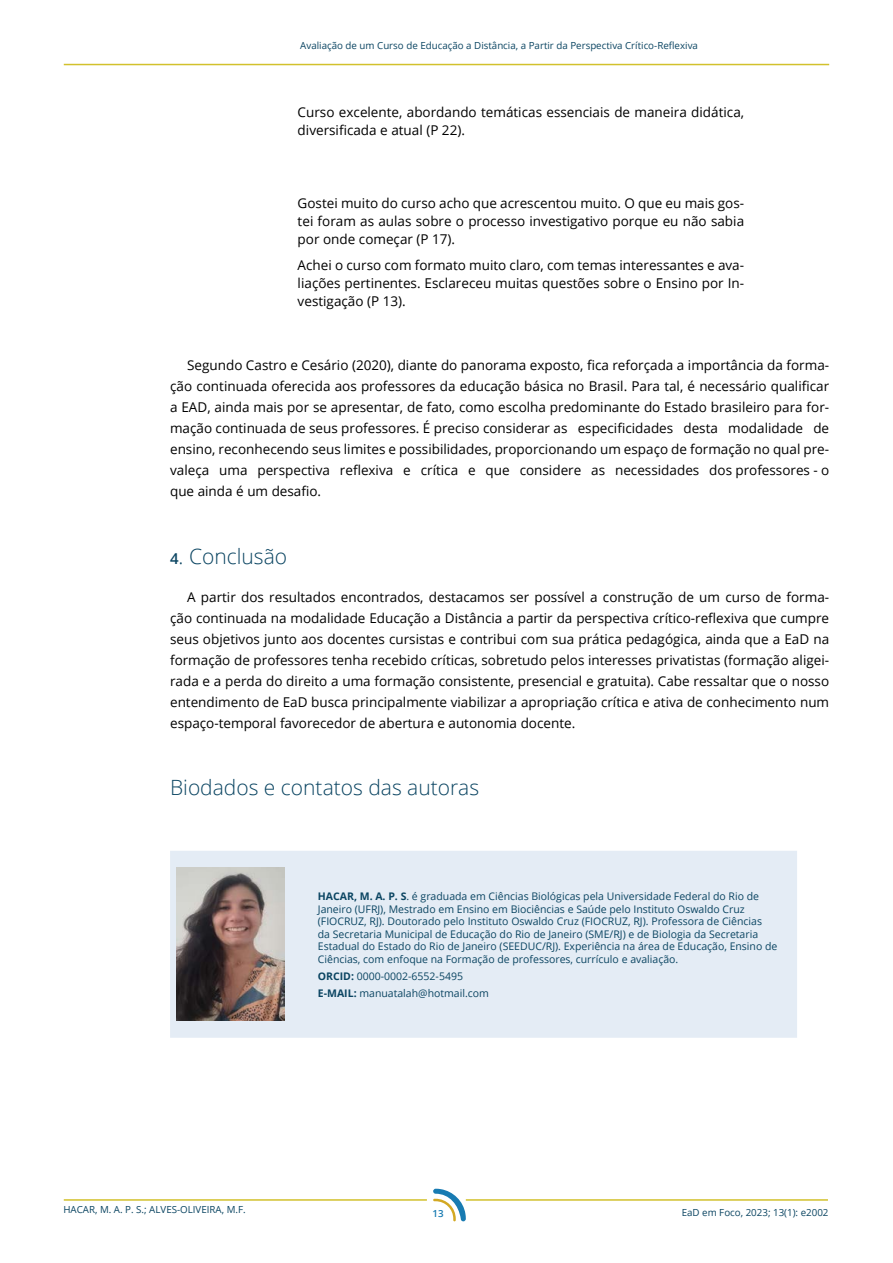
<style>
.page{position:relative;width:893px;height:1263px;background:#fff}
.page>*{position:absolute;margin:0;border:0;box-sizing:border-box;transform-origin:0 0}
.t1{font:300 21px "Open Sans";color:#0b4562}
.t2{font:13.5px/21px "Open Sans";color:#000;text-align:justify}
.t3{font:10.5px/12.6px "Open Sans";color:#0b4562}
.t4{font:9.75px "Open Sans";color:#0b4562}
.t5{font:600 9.75px "Open Sans";color:#187bb2}
.s1{font-weight:600;font-size:15px}
.s2{font-weight:700}
</style>
<div class="page">
<hr style="left:64px;top:64px;width:765px;height:1px;background:#d2c12c">
<hr style="left:466px;top:1199px;width:362px;height:2px;background:#d2c12c">
<svg style="left:433px;top:1189px;width:33px;height:32px"></svg>
<hr style="left:64px;top:1199px;width:363px;height:2px;background:#d2c12c">
<div style="left:170px;top:851px;width:627px;height:187px;background:#e4ecf5"></div>
<img style="left:176px;top:868px;width:108px;height:153px">
<p class="t4" style="left:300px;top:39px;width:399px">Avaliação de um Curso de Educação a Distância, a Partir da Perspectiva Crítico-Reflexiva</p>
<p class="t2" style="left:298px;top:102px;width:448px;line-height:18px">Curso excelente, abordando temáticas essenciais de maneira didática, diversificada e atual (P 22).</p>
<p class="t2" style="left:298px;top:194px;width:448px;line-height:18px">Gostei muito do curso acho que acrescentou muito. O que eu mais gos&shy;tei foram as aulas sobre o processo investigativo porque eu não sabia por onde começar (P 17).</p>
<p class="t2" style="left:298px;top:256px;width:448px;line-height:18px">Achei o curso com formato muito claro, com temas interessantes e ava&shy;liações pertinentes. Esclareceu muitas questões sobre o Ensino por In&shy;vestigação (P 13).</p>
<p class="t2" style="left:170px;top:354px;width:661px;text-indent:17px">Segundo Castro e Cesário (2020), diante do panorama exposto, fica reforçada a importância da forma&shy;ção continuada oferecida aos professores da educação básica no Brasil. Para tal, é necessário qualificar a EAD, ainda mais por se apresentar, de fato, como escolha predominante do Estado brasileiro para for&shy;mação continuada de seus professores. É preciso considerar as especificidades desta modalidade de ensino, reconhecendo seus limites e possibilidades, proporcionando um espaço de formação no qual pre&shy;valeça uma perspectiva reflexiva e crítica e que considere as necessidades dos professores - o que ainda é um desafio.</p>
<h1 class="t1" style="left:170px;top:542px;width:119px"><span class="s1">4</span>. Conclusão</h1>
<p class="t2" style="left:170px;top:586px;width:661px;text-indent:17px">A partir dos resultados encontrados, destacamos ser possível a construção de um curso de forma&shy;ção continuada na modalidade Educação a Distância a partir da perspectiva crítico-reflexiva que cumpre seus objetivos junto aos docentes cursistas e contribui com sua prática pedagógica, ainda que a EaD na formação de professores tenha recebido críticas, sobretudo pelos interesses privatistas (formação aligei&shy;rada e a perda do direito a uma formação consistente, presencial e gratuita). Cabe ressaltar que o nosso entendimento de EaD busca principalmente viabilizar a apropriação crítica e ativa de conhecimento num espaço-temporal favorecedor de abertura e autonomia docente.</p>
<h1 class="t1" style="left:170px;top:773px;width:311px">Biodados e contatos das autoras</h1>
<p class="t3" style="left:318px;top:889px;width:461px"><span class="s2">HACAR, M. A. P. S</span>. é graduada em Ciências Biológicas pela Universidade Federal do Rio de Janeiro (UFRJ), Mestrado em Ensino em Biociências e Saúde pelo Instituto Oswaldo Cruz (FIOCRUZ, RJ). Doutorado pelo Instituto Oswaldo Cruz (FIOCRUZ, RJ). Professora de Ciências<br>da Secretaria Municipal de Educação do Rio de Janeiro (SME/RJ) e de Biologia da Secretaria Estadual do Estado do Rio de Janeiro (SEEDUC/RJ). Experiência na área de Educação, Ensino de Ciências, com enfoque na Formação de professores, currículo e avaliação.</p>
<p class="t3" style="left:318px;top:967px;width:173px;line-height:16.8px"><span class="s2">ORCID:</span> 0000-0002-6552-5495<br><span class="s2">E-MAIL:</span> manuatalah@hotmail.com</p>
<p class="t4" style="left:63px;top:1203px;width:184px">HACAR, M. A. P. S.; ALVES-OLIVEIRA, M.F.</p>
<p class="t4" style="left:682px;top:1206px;width:148px">EaD em Foco, 2023; 13(1): e2002</p>
<p class="t5" style="left:432px;top:1207px;width:13px">13</p>
</div>
